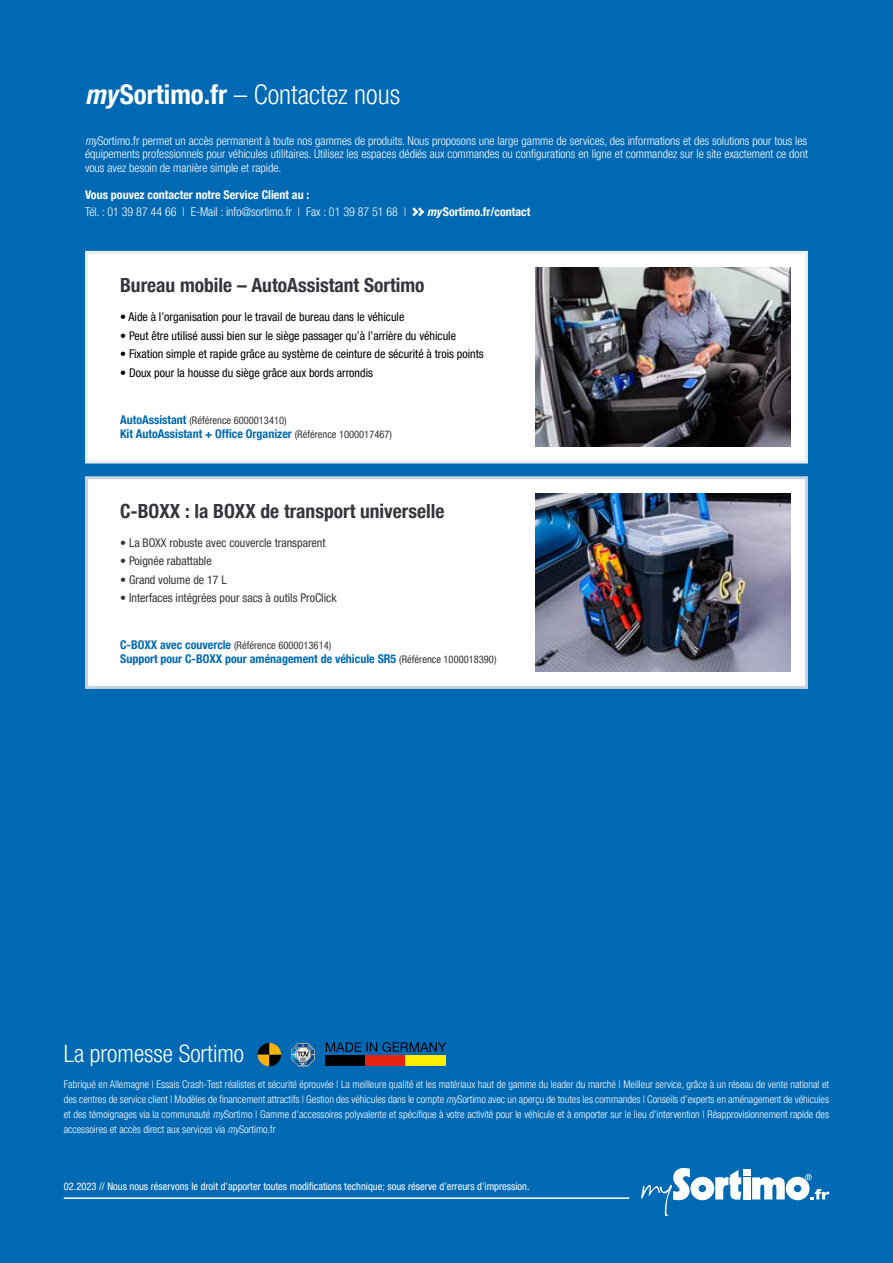
<style>
.page{position:relative;width:893px;height:1263px;background:#0069b4}
.page>*{position:absolute;margin:0;border:0;box-sizing:border-box;transform-origin:0 0}
.Seitenheader{font:300 condensed 27px "Helvetica Neue LT Pro";color:#fff}
.Seitenheader-2{font:300 condensed 24px "Helvetica Neue LT Pro";color:#fff}
.Headzusatz{font:700 condensed 19.5px "Helvetica Neue LT Pro";color:#33363c}
.Tabelle_Einleitungst{font:300 condensed 12px/13.5px "Helvetica Neue LT Pro";color:#fff;text-align:justify}
.Fliess{font:condensed 12px "Helvetica Neue LT Pro";color:#000}
.Fliess_Head{font:700 condensed 12px "Helvetica Neue LT Pro";color:#0069b4}
.Fliess-2{font:condensed 12px "Helvetica Neue LT Pro";color:#33363c}
.ArtPreis{font:700 condensed 12px "Helvetica Neue LT Pro";color:#fff}
.Tabelle_Einleitungst-2{font:700 condensed 12px "Helvetica Neue LT Pro";color:#fff}
.Kleingedrucktes{font:300 condensed 10.5px/15px "Helvetica Neue LT Pro";color:#fff;text-align:justify}
.Fliess-3{font:condensed 10.5px "Helvetica Neue LT Pro";color:#fff}
.Fliess_Head-2{font:condensed 10.5px "Helvetica Neue LT Pro";color:#33363c}
.s1{font-weight:700;font-style:italic}
.s2{font-weight:700}
.s3{font-style:italic}
.s4{font-weight:700;font-size:12px;color:#0069b4}
.s5{font-weight:400;font-size:10.5px;color:#33363c}
</style>
<div class="page">
<svg style="left:412px;top:207px;width:12px;height:9px"></svg>
<hr style="left:64px;top:1197px;width:565px;height:2px;background:#fff">
<div style="left:743px;top:1177px;width:8px;height:22px;background:#fff"></div>
<div style="left:743px;top:1168px;width:8px;height:7px;background:#fff"></div>
<svg style="left:752px;top:1174px;width:77px;height:26px"></svg>
<svg style="left:641px;top:1168px;width:100px;height:47px"></svg>
<div style="left:85px;top:251px;width:723px;height:212px;background:#fff;border:3px solid #e8eff5"></div>
<img style="left:536px;top:268px;width:255px;height:178px">
<div style="left:85px;top:476px;width:723px;height:213px;background:#fff;border:3px solid #c7d3df"></div>
<img style="left:536px;top:493px;width:255px;height:179px">
<svg style="left:291px;top:1043px;width:24px;height:24px"></svg>
<svg style="left:258px;top:1043px;width:23px;height:23px"></svg>
<div style="left:325px;top:1055px;width:40px;height:10px;background:#000"></div>
<div style="left:365px;top:1055px;width:41px;height:10px;background:#e42313"></div>
<div style="left:406px;top:1055px;width:40px;height:10px;background:#ffed00"></div>
<svg style="left:326px;top:1042px;width:120px;height:10px"></svg>
<p class="Seitenheader" style="left:85px;top:79px;width:317px"><span class="s1">my</span><span class="s2">Sortimo.fr</span> – Contactez nous</p>
<p class="Tabelle_Einleitungst" style="left:85px;top:134px;width:724px"><span class="s3">my</span>Sortimo.fr permet un accès permanent à toute nos gammes de produits. Nous proposons une large gamme de services, des informations et des solutions pour tous les équipements professionnels pour véhicules utilitaires. Utilisez les espaces dédiés aux commandes ou configurations en ligne et commandez sur le site exactement ce dont vous avez besoin de manière simple et rapide.</p>
<p class="ArtPreis" style="left:85px;top:187px;width:226px">Vous pouvez contacter notre Service Client au :</p>
<p class="Tabelle_Einleitungst" style="left:85px;top:205px;width:323px">Tél. : 01 39 87 44 66 | E-Mail : info@sortimo.fr | Fax : 01 39 87 51 68 |</p>
<p class="Tabelle_Einleitungst-2" style="left:427px;top:205px;width:105px"><span class="s3">my</span>Sortimo.fr/contact</p>
<p class="Headzusatz" style="left:120px;top:274px;width:306px">Bureau mobile – AutoAssistant Sortimo</p>
<p class="Fliess" style="left:120px;top:310px;width:286px">• Aide à l’organisation pour le travail de bureau dans le véhicule</p>
<p class="Fliess" style="left:120px;top:328px;width:337px">• Peut être utilisé aussi bien sur le siège passager qu’à l’arrière du véhicule</p>
<p class="Fliess" style="left:120px;top:347px;width:365px">• Fixation simple et rapide grâce au système de ceinture de sécurité à trois points</p>
<p class="Fliess" style="left:120px;top:366px;width:254px">• Doux pour la housse du siège grâce aux bords arrondis</p>
<p class="Fliess_Head-2" style="left:120px;top:414px;width:168px"><span class="s4">AutoAssistant</span> (Référence 6000013410)</p>
<p class="Fliess_Head" style="left:120px;top:427px;width:273px">Kit AutoAssistant + Office Organizer <span class="s5">(Référence 1000017467)</span></p>
<p class="Headzusatz" style="left:120px;top:499px;width:326px">C-BOXX : la BOXX de transport universelle</p>
<p class="Fliess-2" style="left:120px;top:535px;width:207px">• La BOXX robuste avec couvercle transparent</p>
<p class="Fliess-2" style="left:120px;top:554px;width:93px">• Poignée rabattable</p>
<p class="Fliess-2" style="left:120px;top:572px;width:108px">• Grand volume de 17 L</p>
<p class="Fliess-2" style="left:120px;top:591px;width:218px">• Interfaces intégrées pour sacs à outils ProClick</p>
<p class="Fliess_Head-2" style="left:120px;top:639px;width:213px"><span class="s4">C-BOXX avec couvercle</span> (Référence 6000013614)</p>
<p class="Fliess_Head" style="left:120px;top:652px;width:378px">Support pour C-BOXX pour aménagement de véhicule SR5 <span class="s5">(Référence 1000018390)</span></p>
<p class="Seitenheader-2" style="left:64px;top:1040px;width:182px">La promesse Sortimo</p>
<p class="Kleingedrucktes" style="left:64px;top:1076px;width:767px">Fabriqué en Allemagne | Essais Crash-Test réalistes et sécurité éprouvée | La meilleure qualité et les matériaux haut de gamme du leader du marché | Meilleur service, grâce à un réseau de vente national et des centres de service client | Modèles de financement attractifs | Gestion des véhicules dans le compte <span class="s3">my</span>Sortimo avec un aperçu de toutes les commandes | Conseils d’experts en aménagement de véhicules et des témoignages via la communauté <span class="s3">my</span>Sortimo | Gamme d’accessoires polyvalente et spécifique à votre activité pour le véhicule et à emporter sur le lieu d’intervention | Réapprovisionnement rapide des accessoires et accès direct aux services via <span class="s3">my</span>Sortimo.fr</p>
<p class="Fliess-3" style="left:64px;top:1180px;width:467px">02.2023 // Nous nous réservons le droit d’apporter toutes modifications technique; sous réserve d’erreurs d’impression.</p>
</div>
